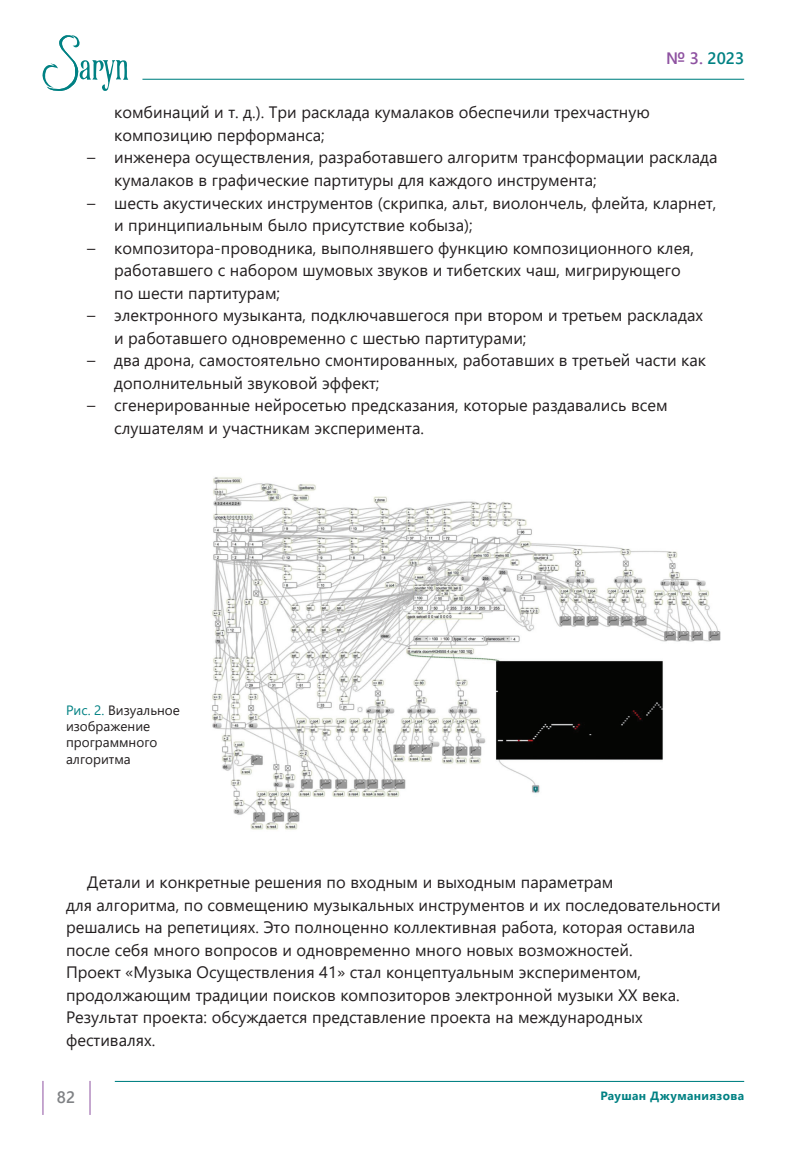
<style>
.page{position:relative;width:808px;height:1149px;background:#fff}
.page>*{position:absolute;margin:0;border:0;box-sizing:border-box;transform-origin:0 0}
.t1{font:16.5px/22.5px "Segoe UI";color:#231f20}
.t2{font:600 16.5px "Segoe UI";color:#008183}
.t3{font:600 16.5px "Segoe UI";color:#808285}
.t4{font:13.5px/16.2px "Segoe UI";color:#231f20}
.t5{font:700 12px "Segoe UI";letter-spacing:.03em;color:#008183}
.s1{color:#8e52a1}
.s2{color:#008183}
</style>
<div class="page">
<hr style="left:142px;top:79px;width:602px;height:1px;background:#008183">
<svg style="left:42px;top:35px;width:86px;height:56px"></svg>
<hr style="left:115px;top:1080px;width:629px;height:1px;background:#008183">
<hr style="left:43px;top:1080px;width:1px;height:34px;background:#8e52a1">
<hr style="left:90px;top:1080px;width:1px;height:34px;background:#8e52a1">
<img style="left:212px;top:477px;width:509px;height:353px">
<p class="t2" style="left:666px;top:43px;width:79px"><span class="s1">№ 3.</span> 2023</p>
<p class="t1" style="left:114px;top:100px;width:605px">комбинаций и т. д.). Три расклада кумалаков обеспечили трехчастную композицию перформанса;<br>инженера осуществления, разработавшего алгоритм трансформации расклада кумалаков в графические партитуры для каждого инструмента;<br>шесть акустических инструментов (скрипка, альт, виолончель, флейта, кларнет, и принципиальным было присутствие кобыза);<br>композитора-проводника, выполнявшего функцию композиционного клея, работавшего с набором шумовых звуков и тибетских чаш, мигрирующего<br>по шести партитурам;<br>электронного музыканта, подключавшегося при втором и третьем раскладах<br>и работавшего одновременно с шестью партитурами;<br>два дрона, самостоятельно смонтированных, работавших в третьей части как дополнительный звуковой эффект;<br>сгенерированные нейросетью предсказания, которые раздавались всем слушателям и участникам эксперимента.</p>
<p class="t4" style="left:66px;top:700px;width:115px"><span class="s2">Рис. 2.</span> Визуальное изображение программного алгоритма</p>
<p class="t1" style="left:66px;top:869px;width:656px;text-indent:21px">Детали и конкретные решения по входным и выходным параметрам<br>для алгоритма, по совмещению музыкальных инструментов и их последовательности решались на репетициях. Это полноценно коллективная работа, которая оставила после себя много вопросов и одновременно много новых возможностей.<br>Проект «Музыка Осуществления 41» стал концептуальным экспериментом, продолжающим традиции поисков композиторов электронной музыки ХХ века.<br>Результат проекта: обсуждается представление проекта на международных фестивалях.</p>
<p class="t3" style="left:57px;top:1081px;width:20px">82</p>
<p class="t5" style="left:600px;top:1084px;width:145px">Раушан Джуманиязова</p>
</div>
